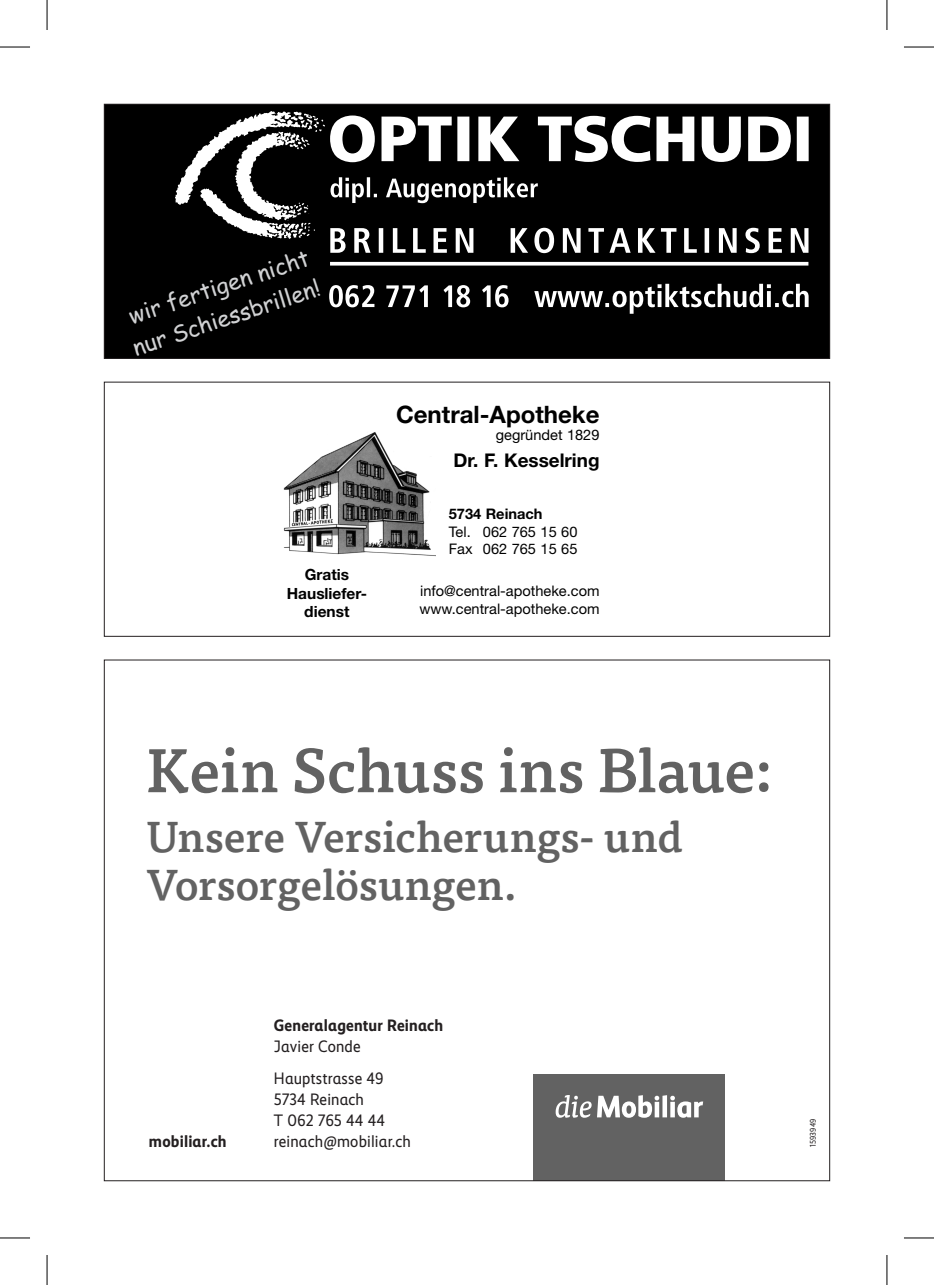
<style>
.page{position:relative;width:934px;height:1285px;background:#fff}
.page>*{position:absolute;margin:0;border:0;box-sizing:border-box;transform-origin:0 0}
.t1{font:500 61.2px "Tisa Pro";letter-spacing:-.005em;color:#626262}
.t2{font:500 43px/48.2px "Tisa Pro";letter-spacing:-.005em;color:#626262}
.t3{font:700 24px "Helvetica Neue";color:#000}
.t4{font:22.6px/31.6px "Comic Sans MS";color:#d1d2d4}
.t5{font:700 18.8px "Helvetica Neue";color:#000}
.t6{font:16.6px/32.6px "Mobiliar Realist";letter-spacing:.01em;color:#231f20}
.t7{font:700 16.6px "Mobiliar Realist";letter-spacing:.01em;color:#231f20}
.t8{font:700 15.4px/18.6px "Helvetica Neue";color:#000;text-align:center}
.t9{font:14.6px/17.6px "Helvetica Neue";color:#000}
.t10{font:700 14.6px "Helvetica Neue";color:#000}
.t11{font:8.4px "Mobiliar Realist";letter-spacing:.005em;color:#231f20}
</style>
<div class="page">
<img style="left:283px;top:432px;width:152px;height:124px">
<div style="left:104px;top:381px;width:725px;height:256px;border:1px solid #231f20"></div>
<div style="left:533px;top:1074px;width:192px;height:106px;background:#626262"></div>
<svg style="left:555px;top:1095px;width:147px;height:22px"></svg>
<div style="left:104px;top:104px;width:725px;height:254px;background:#000"></div>
<svg style="left:175px;top:111px;width:633px;height:203px"></svg>
<div style="left:104px;top:104px;width:725px;height:255px;border:1px solid #231f20"></div>
<hr style="left:0;top:47px;width:30px;height:1px;background:#000">
<hr style="left:903px;top:47px;width:30px;height:1px;background:#000">
<hr style="left:0;top:1237px;width:30px;height:1px;background:#000">
<hr style="left:903px;top:1237px;width:30px;height:1px;background:#000">
<hr style="left:47px;top:0;width:1px;height:30px;background:#000">
<hr style="left:47px;top:1255px;width:1px;height:30px;background:#000">
<hr style="left:886px;top:0;width:1px;height:30px;background:#000">
<hr style="left:886px;top:1255px;width:1px;height:30px;background:#000">
<h3 class="t4" style="left:118px;top:302px;width:197px;rotate:-18deg">wir fertigen nicht nur Schiessbrillen!</h3>
<p class="t8" style="left:287px;top:565px;width:82px">Gratis<br>Hausliefer&shy;dienst</p>
<h3 class="t3" style="left:396px;top:399px;width:205px">Central-Apotheke</h3>
<p class="t9" style="left:495px;top:425px;width:105px">gegründet 1829</p>
<p class="t5" style="left:453px;top:449px;width:147px">Dr. F. Kesselring</p>
<p class="t10" style="left:448px;top:505px;width:95px">5734 Reinach</p>
<p class="t9" style="left:448px;top:522px;width:130px">Tel. 062 765 15 60<br>Fax 062 765 15 65</p>
<p class="t9" style="left:419px;top:582px;width:181px">info@central-apotheke.com www.central-apotheke.com</p>
<h1 class="t1" style="left:146px;top:723px;width:627px">Kein Schuss ins Blaue:</h1>
<h2 class="t2" style="left:146px;top:810px;width:538px">Unsere Versicherungs- und<br>Vorsorgelösungen.</h2>
<p class="t7" style="left:274px;top:1015px;width:171px">Generalagentur Reinach</p>
<p class="t6" style="left:274px;top:1029px;width:111px">Javier Conde<br>Hauptstrasse 49</p>
<p class="t6" style="left:274px;top:1089px;width:113px;line-height:20.8px">5734 Reinach<br>T 062 765 44 44</p>
<p class="t7" style="left:149px;top:1131px;width:79px">mobiliar.ch</p>
<p class="t6" style="left:274px;top:1124px;width:138px">reinach@mobiliar.ch</p>
<p class="t11" style="left:807px;top:1146px;width:29px;rotate:-90deg">1593949</p>
</div>
